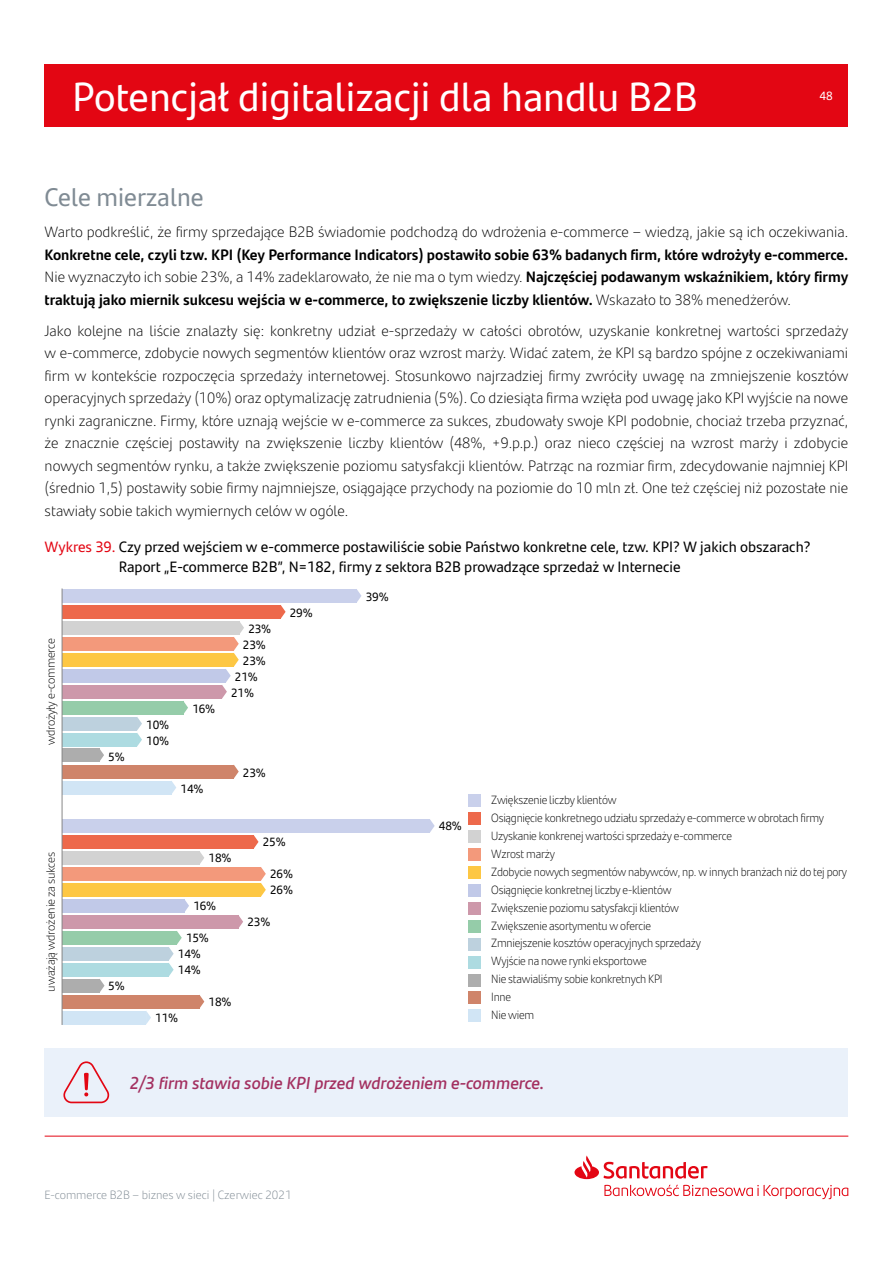
<style>
.page{position:relative;width:893px;height:1263px;background:#fff}
.page>*{position:absolute;margin:0;border:0;box-sizing:border-box;transform-origin:0 0}
.t1{font:40.5px "Santander Text";color:#fff}
.t2{font:25.5px "Santander Text";color:#808b94}
.t3{font:italic 600 17.25px "Santander Text";color:#a33060}
.t4{font:300 15px/22.5px "Santander Text";color:#000;text-align:justify}
.t5{font:700 15px/22.5px "Santander Text";color:#000;text-align:justify}
.t6{font:15px/19.5px "Santander Text";color:#000}
.t7{font:300 12px/17.9px "Santander Text";letter-spacing:-.02em;color:#000;scale:.95 1}
.t8{font:12px "Santander Text";letter-spacing:-.01em;color:#000}
.t9{font:300 12px "Santander Text";letter-spacing:-.02em;color:#000}
.t10{font:300 12px "Santander Text";color:#808b94}
.t11{font:12px "Santander Text";color:#fff}
.s1{font-weight:300}
.s2{color:#e30613}
</style>
<div class="page">
<div style="left:45px;top:64px;width:803px;height:62px;background:#e30613"></div>
<svg style="left:604px;top:1185px;width:244px;height:14px"></svg>
<svg style="left:574px;top:1155px;width:133px;height:24px"></svg>
<hr style="left:45px;top:1136px;width:803px;height:1px;background:#e30613">
<div style="left:62px;top:748px;width:37px;height:14px;background:#adadad"></div>
<div style="left:62px;top:717px;width:75px;height:13px;background:#bdd1de"></div>
<div style="left:62px;top:733px;width:75px;height:13px;background:#addbe1"></div>
<div style="left:62px;top:701px;width:121px;height:13px;background:#95cca9"></div>
<div style="left:62px;top:685px;width:160px;height:13px;background:#cd98aa"></div>
<div style="left:62px;top:621px;width:177px;height:14px;background:#d2d2d2"></div>
<div style="left:62px;top:605px;width:219px;height:14px;background:#ed694b"></div>
<div style="left:62px;top:781px;width:109px;height:13px;background:#d1e5f5"></div>
<div style="left:62px;top:589px;width:294px;height:14px;background:#c9d0eb"></div>
<div style="left:62px;top:947px;width:107px;height:13px;background:#bdd1de"></div>
<div style="left:62px;top:931px;width:115px;height:13px;background:#95cca9"></div>
<div style="left:62px;top:915px;width:176px;height:13px;background:#cd98aa"></div>
<div style="left:62px;top:851px;width:137px;height:14px;background:#d2d2d2"></div>
<div style="left:62px;top:835px;width:192px;height:14px;background:#ed694b"></div>
<div style="left:62px;top:1011px;width:84px;height:13px;background:#d1e5f5"></div>
<div style="left:62px;top:819px;width:368px;height:14px;background:#c9d0eb"></div>
<div style="left:62px;top:669px;width:164px;height:13px;background:#c1c9e8"></div>
<div style="left:62px;top:653px;width:172px;height:14px;background:#fdc744"></div>
<div style="left:62px;top:637px;width:172px;height:14px;background:#f3997b"></div>
<div style="left:62px;top:765px;width:172px;height:13px;background:#cf846a"></div>
<div style="left:62px;top:867px;width:199px;height:14px;background:#f3997b"></div>
<div style="left:62px;top:883px;width:199px;height:14px;background:#fdc744"></div>
<div style="left:62px;top:899px;width:122px;height:14px;background:#c1c9e8"></div>
<div style="left:62px;top:979px;width:38px;height:13px;background:#adadad"></div>
<div style="left:62px;top:963px;width:107px;height:13px;background:#addbe1"></div>
<div style="left:62px;top:995px;width:137px;height:13px;background:#cf846a"></div>
<hr style="left:62px;top:589px;width:1px;height:435px;background:#878787">
<svg style="left:356px;top:589px;width:5px;height:14px"></svg>
<svg style="left:281px;top:605px;width:5px;height:13px"></svg>
<svg style="left:222px;top:621px;width:22px;height:77px"></svg>
<svg style="left:183px;top:701px;width:5px;height:13px"></svg>
<svg style="left:137px;top:717px;width:5px;height:29px"></svg>
<svg style="left:99px;top:748px;width:5px;height:14px"></svg>
<svg style="left:234px;top:765px;width:5px;height:13px"></svg>
<svg style="left:171px;top:781px;width:5px;height:13px"></svg>
<svg style="left:254px;top:835px;width:5px;height:13px"></svg>
<svg style="left:199px;top:851px;width:5px;height:14px"></svg>
<svg style="left:261px;top:867px;width:5px;height:30px"></svg>
<svg style="left:184px;top:899px;width:5px;height:14px"></svg>
<svg style="left:238px;top:915px;width:5px;height:13px"></svg>
<svg style="left:169px;top:931px;width:13px;height:45px"></svg>
<svg style="left:100px;top:979px;width:5px;height:13px"></svg>
<svg style="left:199px;top:995px;width:5px;height:13px"></svg>
<svg style="left:146px;top:1011px;width:5px;height:13px"></svg>
<svg style="left:430px;top:820px;width:5px;height:12px"></svg>
<div style="left:468px;top:794px;width:12px;height:13px;background:#c9d0eb"></div>
<div style="left:468px;top:812px;width:12px;height:13px;background:#ed694b"></div>
<div style="left:468px;top:830px;width:12px;height:13px;background:#d2d2d2"></div>
<div style="left:468px;top:848px;width:12px;height:13px;background:#f3997b"></div>
<div style="left:468px;top:866px;width:12px;height:13px;background:#fdc744"></div>
<div style="left:468px;top:884px;width:12px;height:13px;background:#c1c9e8"></div>
<div style="left:468px;top:902px;width:12px;height:13px;background:#cd98aa"></div>
<div style="left:468px;top:920px;width:12px;height:13px;background:#95cca9"></div>
<div style="left:468px;top:938px;width:12px;height:12px;background:#bdd1de"></div>
<div style="left:468px;top:956px;width:12px;height:12px;background:#addbe1"></div>
<div style="left:468px;top:974px;width:12px;height:12px;background:#adadad"></div>
<div style="left:468px;top:1009px;width:12px;height:13px;background:#d1e5f5"></div>
<div style="left:468px;top:991px;width:12px;height:13px;background:#cf846a"></div>
<div style="left:45px;top:1049px;width:803px;height:68px;background:#eaf1fa"></div>
<svg style="left:63px;top:1061px;width:47px;height:42px"></svg>
<h1 class="t1" style="left:72px;top:66px;width:627px">Potencjał digitalizacji dla handlu B2B</h1>
<p class="t11" style="left:819px;top:86px;width:15px">48</p>
<h2 class="t2" style="left:45px;top:178px;width:161px">Cele mierzalne</h2>
<p class="t4" style="left:45px;top:220px;width:805px">Warto podkreślić, że firmy sprzedające B2B świadomie podchodzą do wdrożenia e-commerce – wiedzą, jakie są ich oczekiwania.</p>
<p class="t5" style="left:45px;top:242px;width:805px">Konkretne cele, czyli tzw. KPI (Key Performance Indicators) postawiło sobie 63% badanych firm, które wdrożyły e-commerce.<br><span class="s1">Nie wyznaczyło ich sobie 23%, a 14% zadeklarowało, że nie ma o tym wiedzy.</span> Najczęściej podawanym wskaźnikiem, który firmy traktują jako miernik sukcesu wejścia w e-commerce, to zwiększenie liczby klientów. <span class="s1">Wskazało to 38% menedżerów.</span></p>
<p class="t4" style="left:45px;top:319px;width:805px">Jako kolejne na liście znalazły się: konkretny udział e-sprzedaży w całości obrotów, uzyskanie konkretnej wartości sprzedaży w e-commerce, zdobycie nowych segmentów klientów oraz wzrost marży. Widać zatem, że KPI są bardzo spójne z oczekiwaniami firm w kontekście rozpoczęcia sprzedaży internetowej. Stosunkowo najrzadziej firmy zwróciły uwagę na zmniejszenie kosztów operacyjnych sprzedaży (10%) oraz optymalizację zatrudnienia (5%). Co dziesiąta firma wzięła pod uwagę jako KPI wyjście na nowe rynki zagraniczne. Firmy, które uznają wejście w e-commerce za sukces, zbudowały swoje KPI podobnie, chociaż trzeba przyznać, że znacznie częściej postawiły na zwiększenie liczby klientów (48%, +9.p.p.) oraz nieco częściej na wzrost marży i zdobycie nowych segmentów rynku, a także zwiększenie poziomu satysfakcji klientów. Patrząc na rozmiar firm, zdecydowanie najmniej KPI (średnio 1,5) postawiły sobie firmy najmniejsze, osiągające przychody na poziomie do 10 mln zł. One też częściej niż pozostałe nie stawiały sobie takich wymiernych celów w ogóle.</p>
<p class="t6" style="left:119px;top:536px;width:693px;text-indent:-74px"><span class="s2">Wykres 39.</span> Czy przed wejściem w e-commerce postawiliście sobie Państwo konkretne cele, tzw. KPI? W jakich obszarach?<br>Raport „E-commerce B2B”, N=182, firmy z sektora B2B prowadzące sprzedaż w Internecie</p>
<p class="t9" style="left:42px;top:745px;width:109px;rotate:-90deg">wdrożyły e-commerce</p>
<p class="t9" style="left:42px;top:991px;width:141px;rotate:-90deg">uważają wdrożenie za sukces</p>
<p class="t8" style="left:108px;top:748px;width:18px">5%</p>
<p class="t8" style="left:108px;top:977px;width:18px">5%</p>
<p class="t8" style="left:146px;top:716px;width:24px">10%</p>
<p class="t8" style="left:146px;top:732px;width:24px">10%</p>
<p class="t8" style="left:192px;top:700px;width:24px">16%</p>
<p class="t8" style="left:181px;top:780px;width:24px">14%</p>
<p class="t8" style="left:248px;top:620px;width:24px">23%</p>
<p class="t8" style="left:243px;top:636px;width:24px">23%</p>
<p class="t8" style="left:243px;top:652px;width:24px">23%</p>
<p class="t8" style="left:235px;top:668px;width:24px">21%</p>
<p class="t8" style="left:231px;top:684px;width:24px">21%</p>
<p class="t8" style="left:243px;top:764px;width:24px">23%</p>
<p class="t8" style="left:290px;top:604px;width:24px">29%</p>
<p class="t8" style="left:209px;top:849px;width:24px">18%</p>
<p class="t8" style="left:193px;top:897px;width:24px">16%</p>
<p class="t8" style="left:186px;top:929px;width:24px">15%</p>
<p class="t8" style="left:178px;top:945px;width:24px">14%</p>
<p class="t8" style="left:178px;top:961px;width:24px">14%</p>
<p class="t8" style="left:209px;top:993px;width:24px">18%</p>
<p class="t8" style="left:263px;top:833px;width:24px">25%</p>
<p class="t8" style="left:270px;top:865px;width:24px">26%</p>
<p class="t8" style="left:270px;top:881px;width:24px">26%</p>
<p class="t8" style="left:247px;top:913px;width:24px">23%</p>
<p class="t8" style="left:155px;top:1009px;width:24px">11%</p>
<p class="t8" style="left:366px;top:588px;width:24px">39%</p>
<p class="t8" style="left:439px;top:817px;width:24px">48%</p>
<p class="t7" style="left:491px;top:790px;width:376px">Zwiększenie liczby klientów<br>Osiągnięcie konkretnego udziału sprzedaży e-commerce w obrotach firmy Uzyskanie konkrenej wartości sprzedaży e-commerce<br>Wzrost marży<br>Zdobycie nowych segmentów nabywców, np. w innych branżach niż do tej pory Osiągnięcie konkretnej liczby e-klientów<br>Zwiększenie poziomu satysfakcji klientów<br>Zwiększenie asortymentu w ofercie<br>Zmniejszenie kosztów operacyjnych sprzedaży<br>Wyjście na nowe rynki eksportowe<br>Nie stawialiśmy sobie konkretnych KPI</p>
<p class="t7" style="left:491px;top:1005px;width:47px">Nie wiem</p>
<p class="t7" style="left:491px;top:987px;width:22px">Inne</p>
<p class="t3" style="left:130px;top:1070px;width:416px">2/3 firm stawia sobie KPI przed wdrożeniem e-commerce.</p>
<p class="t10" style="left:45px;top:1186px;width:249px">E-commerce B2B – biznes w sieci | Czerwiec 2021</p>
</div>
